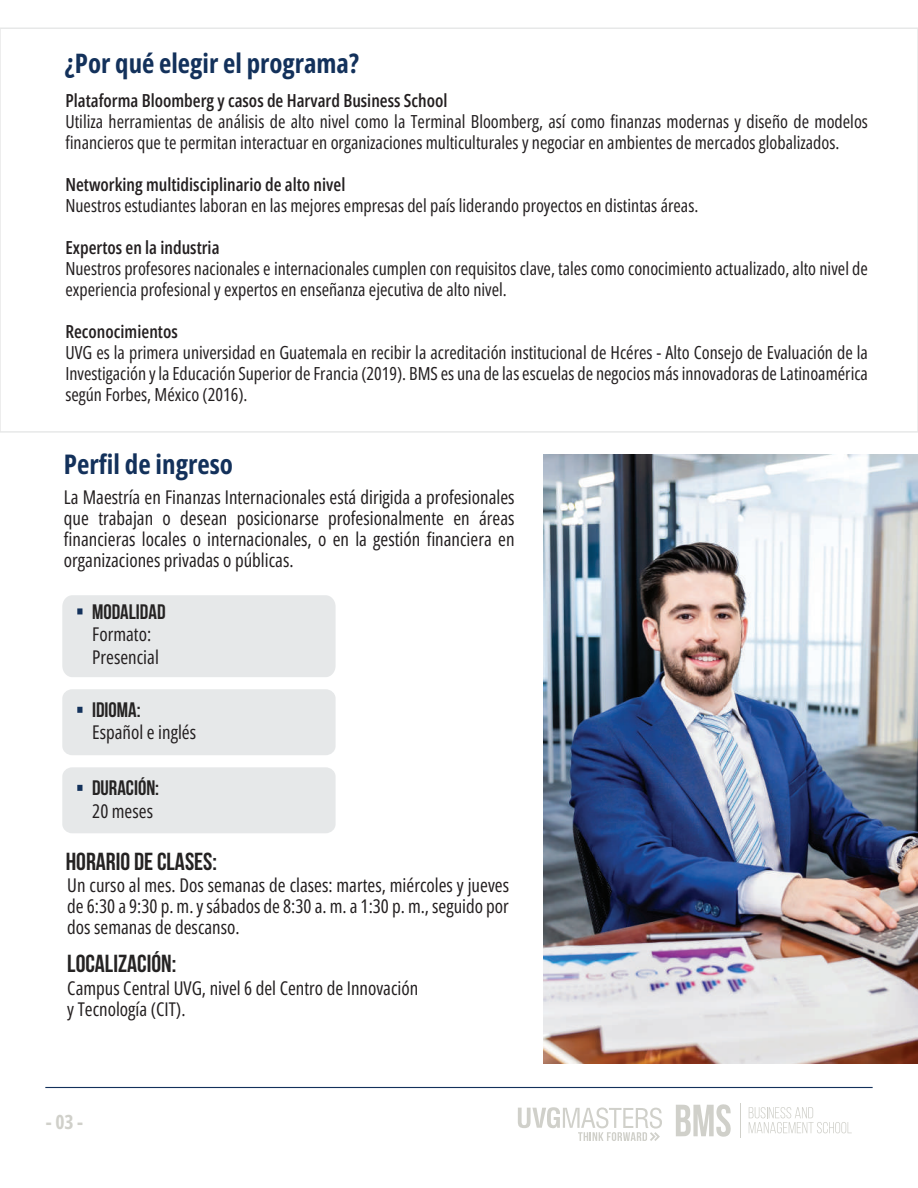
<style>
.page{position:relative;width:918px;height:1188px;background:#fff}
.page>*{position:absolute;margin:0;border:0;box-sizing:border-box;transform-origin:0 0}
.t1{font:700 27px "Open Sans Condensed";color:#13315b}
.t2{font:700 26.85px "Open Sans Condensed";color:#13315b}
.t3{font:700 24.6px "Bebas Neue";color:#252323}
.t4{font:700 21px "Bebas Neue";color:#252323}
.t5{font:700 19.5px "Open Sans Condensed";color:#d0d0ca}
.t6{font:18.9px/21px "Open Sans Condensed";color:#231f20;text-align:justify}
.t7{font:18px/21px "Open Sans Condensed";color:#231f20}
.t8{font:600 18px "Open Sans Condensed";color:#231f20}
</style>
<div class="page">
<hr style="left:45px;top:1087px;width:828px;height:1px;background:#13315b">
<svg style="left:518px;top:1107px;width:144px;height:34px"></svg>
<div style="left:62px;top:595px;width:274px;height:82px;background:#e6e8e9"></div>
<div style="left:62px;top:689px;width:274px;height:66px;background:#e6e8e9;border-radius:10px"></div>
<svg style="left:77px;top:707px;width:6px;height:6px"></svg>
<div style="left:62px;top:767px;width:274px;height:66px;background:#e6e8e9;border-radius:10px"></div>
<svg style="left:77px;top:785px;width:6px;height:6px"></svg>
<div style="left:0;top:27px;width:918px;height:406px;border:2px solid #e7e8e8"></div>
<img style="left:543px;top:455px;width:375px;height:608px">
<svg style="left:676px;top:1104px;width:55px;height:33px"></svg>
<hr style="left:740px;top:1103px;width:1px;height:35px;background:#d0d0ca">
<svg style="left:749px;top:1107px;width:103px;height:26px"></svg>
<h2 class="t2" style="left:65px;top:44px;width:296px">¿Por qué elegir el programa?</h2>
<p class="t8" style="left:65px;top:88px;width:384px">Plataforma Bloomberg y casos de Harvard Business School</p>
<p class="t7" style="left:65px;top:111px;width:804px">Utiliza herramientas de análisis de alto nivel como la Terminal Bloomberg, así como finanzas modernas y diseño de modelos financieros que te permitan interactuar en organizaciones multiculturales y negociar en ambientes de mercados globalizados.</p>
<p class="t8" style="left:65px;top:172px;width:281px">Networking multidisciplinario de alto nivel</p>
<p class="t7" style="left:65px;top:195px;width:634px">Nuestros estudiantes laboran en las mejores empresas del país liderando proyectos en distintas áreas.</p>
<p class="t8" style="left:65px;top:235px;width:156px">Expertos en la industria</p>
<p class="t7" style="left:65px;top:258px;width:804px">Nuestros profesores nacionales e internacionales cumplen con requisitos clave, tales como conocimiento actualizado, alto nivel de experiencia profesional y expertos en enseñanza ejecutiva de alto nivel.</p>
<p class="t8" style="left:65px;top:319px;width:114px">Reconocimientos</p>
<p class="t7" style="left:65px;top:342px;width:804px;text-align:justify">UVG es la primera universidad en Guatemala en recibir la acreditación institucional de Hcéres - Alto Consejo de Evaluación de la Investigación y la Educación Superior de Francia (2019). BMS es una de las escuelas de negocios más innovadoras de Latinoamérica según Forbes, México (2016).</p>
<h1 class="t1" style="left:64px;top:444px;width:171px">Perfil de ingreso</h1>
<p class="t6" style="left:64px;top:486px;width:452px">La Maestría en Finanzas Internacionales está dirigida a profesionales que trabajan o desean posicionarse profesionalmente en áreas financieras locales o internacionales, o en la gestión financiera en organizaciones privadas o públicas.</p>
<p class="t4" style="left:92px;top:600px;width:75px">MODALIDAD</p>
<p class="t6" style="left:92px;top:622px;width:68px;line-height:22.6px">Formato:<br>Presencial</p>
<p class="t4" style="left:92px;top:698px;width:50px">IDIOMA:</p>
<p class="t6" style="left:92px;top:722px;width:105px">Español e inglés</p>
<p class="t4" style="left:92px;top:776px;width:69px">DURACIÓN:</p>
<p class="t6" style="left:92px;top:800px;width:62px">20 meses</p>
<h3 class="t3" style="left:66px;top:848px;width:153px">HORARIO DE CLASES:</h3>
<p class="t6" style="left:67px;top:874px;width:443px">Un curso al mes. Dos semanas de clases: martes, miércoles y jueves de 6:30 a 9:30 p. m. y sábados de 8:30 a. m. a 1:30 p. m., seguido por dos semanas de descanso.</p>
<h3 class="t3" style="left:67px;top:950px;width:110px">LOCALIZACIÓN:</h3>
<p class="t6" style="left:67px;top:977px;width:353px">Campus Central UVG, nivel 6 del Centro de Innovación y Tecnología (CIT).</p>
<p class="t5" style="left:46px;top:1107px;width:39px">- 03 -</p>
</div>
